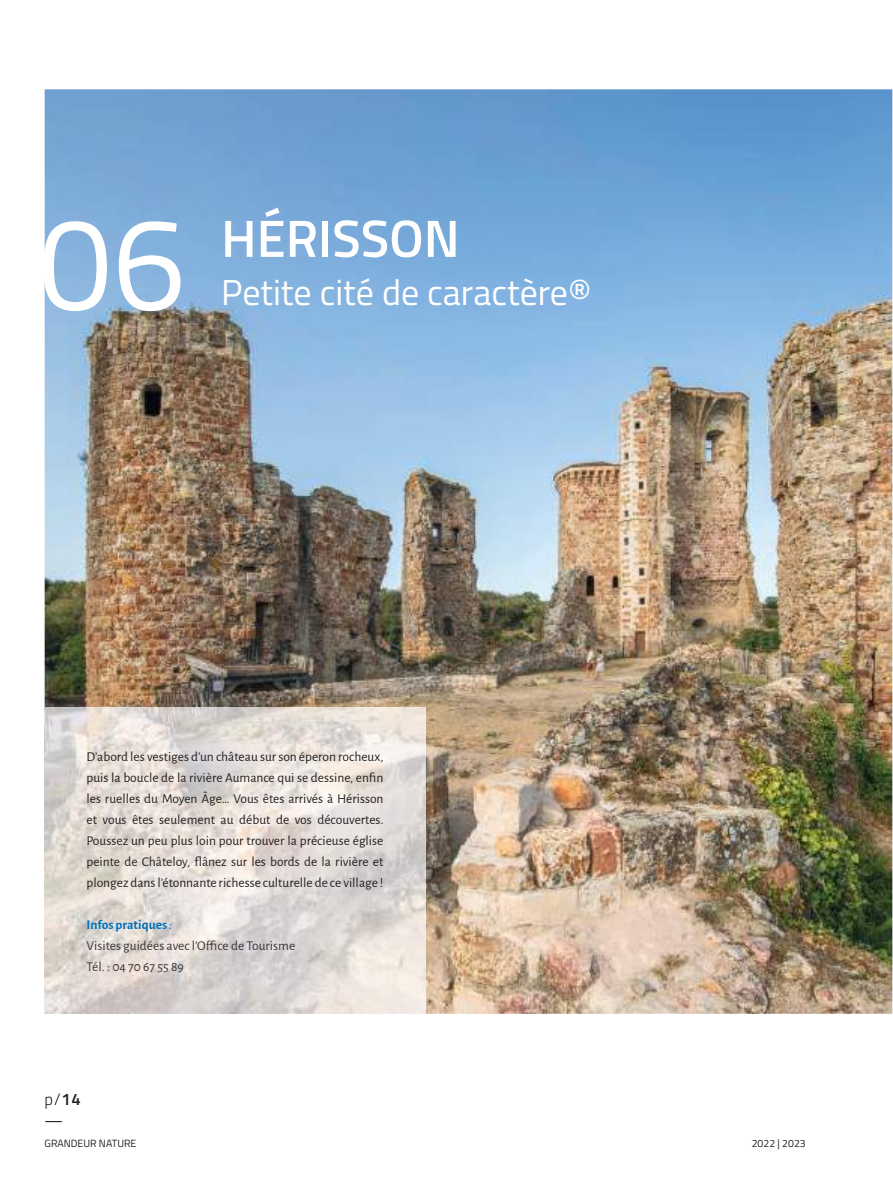
<style>
.page{position:relative;width:893px;height:1191px;background:#fff}
.page>*{position:absolute;margin:0;border:0;box-sizing:border-box;transform-origin:0 0}
.t1{font:132px "Titillium Web";color:#fff}
.t2{font:600 52.5px "Titillium Web";color:#fff}
.t3{font:36px "Titillium Web";color:#fff}
.t4{font:300 16.5px/21px "Titillium Web";color:#241f1f}
.t5{font:13.5px/21px "Alegreya Sans";color:#241f1f;text-align:justify}
.t6{font:13.5px/21px "Alegreya Sans";color:#393535}
.t7{font:10.5px "Titillium Web";color:#241f1f}
.s1{font-weight:700;color:#0072bc}
.s2{color:#0072bc}
.s3{font-weight:600}
.s4{font-weight:400}
</style>
<div class="page">
<img style="left:45px;top:89px;width:847px;height:924px">
<img style="left:45px;top:707px;width:381px;height:306px">
<h1 class="t1" style="left:38px;top:167px;width:149px">06</h1>
<h2 class="t2" style="left:221px;top:199px;width:240px">HÉRISSON</h2>
<h3 class="t3" style="left:221px;top:266px;width:372px">Petite cité de caractère®</h3>
<p class="t5" style="left:87px;top:745px;width:298px">D’abord les vestiges d’un château sur son éperon rocheux, puis la boucle de la rivière Aumance qui se dessine, enfin les ruelles du Moyen Âge… Vous êtes arrivés à Hérisson et vous êtes seulement au début de vos découvertes.<br>Poussez un peu plus loin pour trouver la précieuse église peinte de Châteloy, flânez sur les bords de la rivière et plongez dans l’étonnante richesse culturelle de ce village !</p>
<p class="t6" style="left:87px;top:913px;width:210px"><span class="s1">Infos pratiques</span> <span class="s2">:<br></span>Visites guidées avec l’Office de Tourisme<br>Tél. : 04 70 67 55 89</p>
<p class="t4" style="left:45px;top:1087px;width:38px">p/<span class="s3">14 </span><span class="s4">—</span></p>
<p class="t7" style="left:45px;top:1135px;width:93px">GRANDEUR NATURE</p>
<p class="t7" style="left:752px;top:1135px;width:56px">2022 | 2023</p>
</div>
